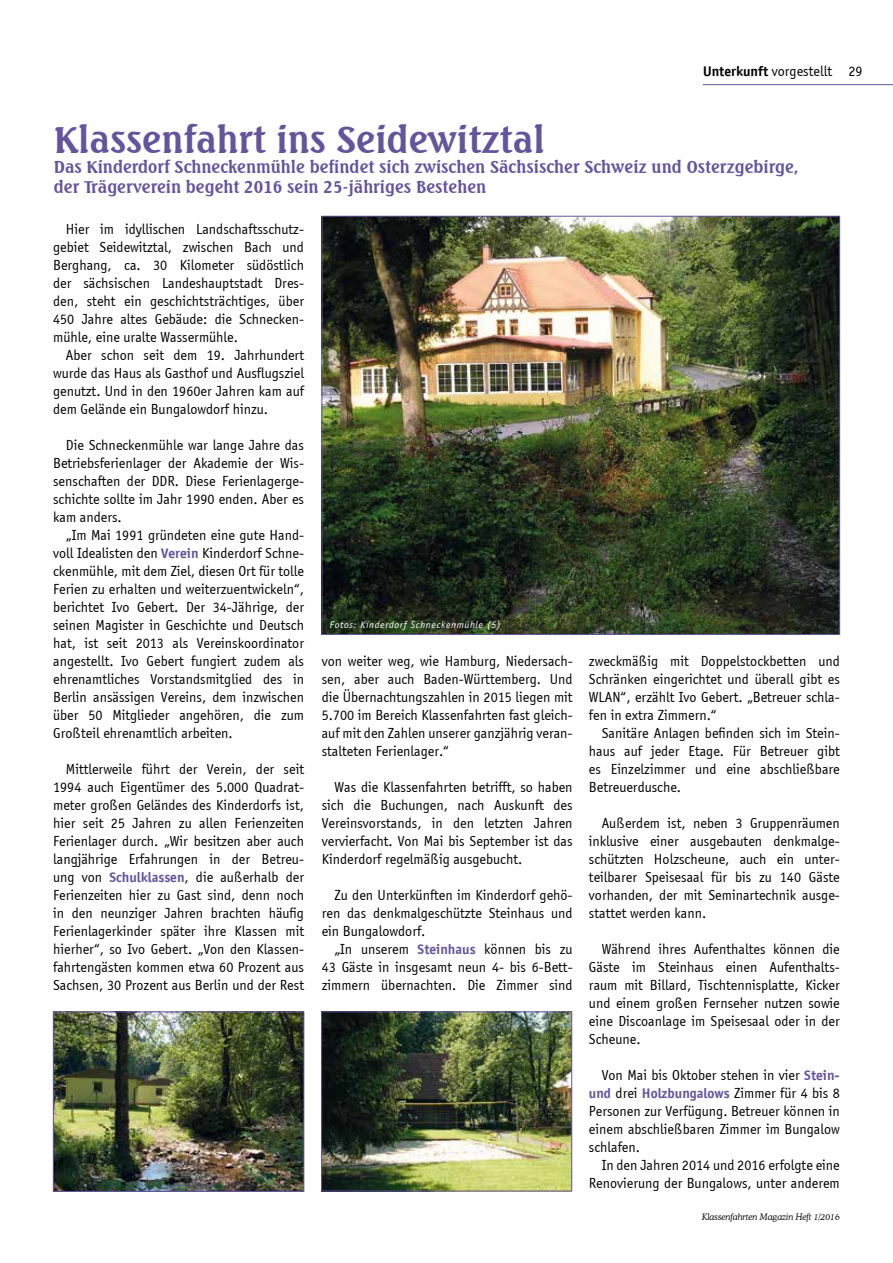
<style>
.page{position:relative;width:893px;height:1263px;background:#fff}
.page>*{position:absolute;margin:0;border:0;box-sizing:border-box;transform-origin:0 0}
.t1{font:700 36px "Seagull BT";color:#64549c}
.t2{font:700 16.5px/19.8px "Seagull BT";color:#64549c}
.t3{font:15px/18px "Sportiv";color:#000;text-align:justify}
.t4{font:italic 10.5px "Sportiv";letter-spacing:.06em;color:#fff}
.t5{font:italic 300 9px "Cooper BT";color:#000}
.s1{font-weight:700}
.s2{font-weight:700;color:#64549c}
</style>
<div class="page">
<hr style="left:703px;top:84px;width:190px;height:1px;background:#64549c">
<img style="left:324px;top:218px;width:514px;height:415px">
<img style="left:55px;top:1014px;width:247px;height:176px">
<div style="left:53px;top:1012px;width:251px;height:180px;border:1px solid #64549c"></div>
<img style="left:323px;top:1014px;width:247px;height:175px">
<div style="left:321px;top:1012px;width:251px;height:179px;border:1px solid #64549c"></div>
<p class="t3" style="left:703px;top:62px;width:130px"><span class="s1">Unterkunft</span> vorgestellt</p>
<p class="t3" style="left:848px;top:62px;width:16px">29</p>
<h1 class="t1" style="left:54px;top:117px;width:492px">Klassenfahrt ins Seidewitztal</h1>
<p class="t2" style="left:54px;top:157px;width:746px">Das Kinderdorf Schneckenmühle befindet sich zwischen Sächsischer Schweiz und Osterzgebirge, der Trägerverein begeht 2016 sein 25-jähriges Bestehen</p>
<p class="t3" style="left:53px;top:220px;width:252px;text-indent:13px">Hier im idyllischen Landschaftsschutz&shy;gebiet Seidewitztal, zwischen Bach und Berghang, ca. 30 Kilometer südöstlich der sächsischen Landeshauptstadt Dres&shy;den, steht ein geschichtsträchtiges, über 450 Jahre altes Gebäude: die Schnecken&shy;mühle, eine uralte Wassermühle.</p>
<p class="t3" style="left:53px;top:346px;width:252px;text-indent:13px">Aber schon seit dem 19. Jahrhundert wurde das Haus als Gasthof und Ausflugsziel genutzt. Und in den 1960er Jahren kam auf dem Gelände ein Bungalowdorf hinzu.</p>
<p class="t3" style="left:53px;top:436px;width:252px;text-indent:13px">Die Schneckenmühle war lange Jahre das Betriebsferienlager der Akademie der Wis&shy;senschaften der DDR. Diese Ferienlagerge&shy;schichte sollte im Jahr 1990 enden. Aber es kam anders.</p>
<p class="t3" style="left:53px;top:526px;width:252px;text-indent:13px">„Im Mai 1991 gründeten eine gute Hand&shy;voll Idealisten den <span class="s2">Verein</span> Kinderdorf Schne&shy;ckenmühle, mit dem Ziel, diesen Ort für tolle Ferien zu erhalten und weiterzuentwickeln“, berichtet Ivo Gebert. Der 34-Jährige, der seinen Magister in Geschichte und Deutsch hat, ist seit 2013 als Vereinskoordinator angestellt. Ivo Gebert fungiert zudem als ehrenamtliches Vorstandsmitglied des in Berlin ansässigen Vereins, dem inzwischen über 50 Mitglieder angehören, die zum Großteil ehrenamtlich arbeiten.</p>
<p class="t3" style="left:53px;top:760px;width:252px;text-indent:13px">Mittlerweile führt der Verein, der seit 1994 auch Eigentümer des 5.000 Quadrat&shy;meter großen Geländes des Kinderdorfs ist, hier seit 25 Jahren zu allen Ferienzeiten Ferienlager durch. „Wir besitzen aber auch langjährige Erfahrungen in der Betreu&shy;ung von <span class="s2">Schulklassen</span>, die außerhalb der Ferienzeiten hier zu Gast sind, denn noch in den neunziger Jahren brachten häufig Ferienlagerkinder später ihre Klassen mit hierher“, so Ivo Gebert. „Von den Klassen&shy;fahrtengästen kommen etwa 60 Prozent aus Sachsen, 30 Prozent aus Berlin und der Rest</p>
<p class="t4" style="left:330px;top:619px;width:172px">Fotos: Kinderdorf Schneckenmühle (5)</p>
<p class="t3" style="left:322px;top:652px;width:252px">von weiter weg, wie Hamburg, Niedersach&shy;sen, aber auch Baden-Württemberg. Und die Übernachtungszahlen in 2015 liegen mit 5.700 im Bereich Klassenfahrten fast gleich&shy;auf mit den Zahlen unserer ganzjährig veran&shy;stalteten Ferienlager.“</p>
<p class="t3" style="left:322px;top:778px;width:252px;text-indent:13px">Was die Klassenfahrten betrifft, so haben sich die Buchungen, nach Auskunft des Vereinsvorstands, in den letzten Jahren vervierfacht. Von Mai bis September ist das Kinderdorf regelmäßig ausgebucht.</p>
<p class="t3" style="left:322px;top:886px;width:252px;text-indent:13px">Zu den Unterkünften im Kinderdorf gehö&shy;ren das denkmalgeschützte Steinhaus und ein Bungalowdorf.</p>
<p class="t3" style="left:322px;top:940px;width:252px;text-indent:13px">„In unserem <span class="s2">Steinhaus</span> können bis zu 43 Gäste in insgesamt neun 4- bis 6-Bett&shy;zimmern übernachten. Die Zimmer sind</p>
<p class="t3" style="left:589px;top:652px;width:252px">zweckmäßig mit Doppelstockbetten und Schränken eingerichtet und überall gibt es WLAN“, erzählt Ivo Gebert. „Betreuer schla&shy;fen in extra Zimmern.“</p>
<p class="t3" style="left:589px;top:724px;width:252px;text-indent:13px">Sanitäre Anlagen befinden sich im Stein&shy;haus auf jeder Etage. Für Betreuer gibt es Einzelzimmer und eine abschließbare Betreuerdusche.</p>
<p class="t3" style="left:589px;top:814px;width:252px;text-indent:13px">Außerdem ist, neben 3 Gruppenräumen inklusive einer ausgebauten denkmalge&shy;schützten Holzscheune, auch ein unter&shy;teilbarer Speisesaal für bis zu 140 Gäste vorhanden, der mit Seminartechnik ausge&shy;stattet werden kann.</p>
<p class="t3" style="left:589px;top:940px;width:252px;text-indent:13px">Während ihres Aufenthaltes können die Gäste im Steinhaus einen Aufenthalts&shy;raum mit Billard, Tischtennisplatte, Kicker und einem großen Fernseher nutzen sowie eine Discoanlage im Speisesaal oder in der Scheune.</p>
<p class="t3" style="left:589px;top:1066px;width:252px;text-indent:13px">Von Mai bis Oktober stehen in vier <span class="s2">Stein&shy;und</span> drei <span class="s2">Holzbungalows</span> Zimmer für 4 bis 8<br>Personen zur Verfügung. Betreuer können in einem abschließbaren Zimmer im Bungalow schlafen.</p>
<p class="t3" style="left:589px;top:1156px;width:252px;text-align:right">In den Jahren 2014 und 2016 erfolgte eine<br>Renovierung der Bungalows, unter anderem</p>
<p class="t5" style="left:702px;top:1211px;width:139px">Klassenfahrten Magazin Heft 1/2016</p>
</div>
